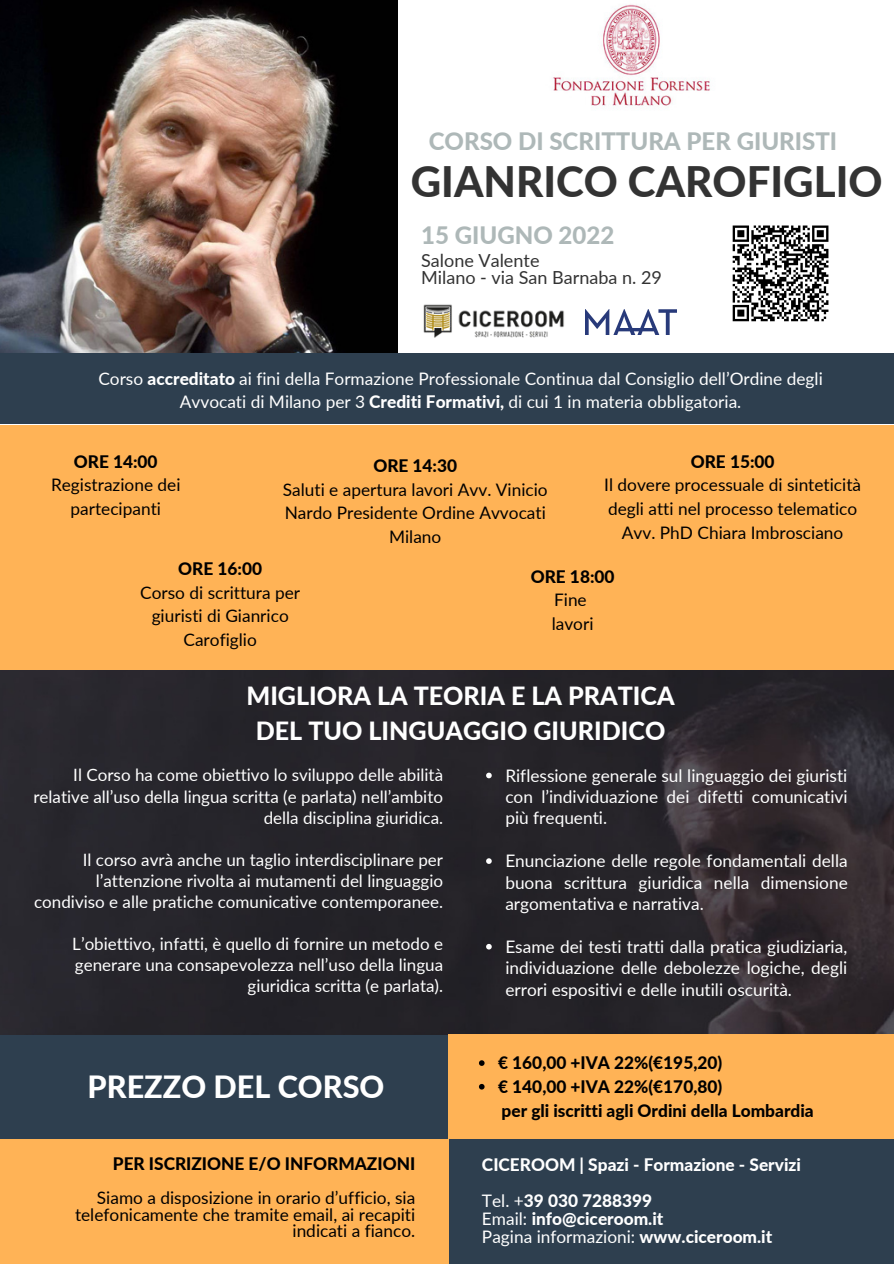
<style>
.page{position:relative;width:894px;height:1264px;background:#fff}
.page>*{position:absolute;margin:0;border:0;box-sizing:border-box;transform-origin:0 0}
.t1{font:800 42px "Lato";color:#333}
.t2{font:800 30.6px "Lato";color:#fff}
.t3{font:800 25.05px "Lato";color:#fff}
.t4{font:800 24px "Lato";color:#aeb8b8}
.t5{font:18px "Lato";color:#333}
.t6{font:17.25px/21.5px "Lato";color:#fff;text-align:justify}
.t7{font:17.25px/23.7px "Lato";color:#000;text-align:center}
.t8{font:800 17.25px "Lato";color:#000}
.t9{font:800 17.25px "Lato";color:#fff}
.t10{font:16.95px/21px "Lato";color:#fff;text-align:right}
.s1{font-weight:800}
.s2{font-weight:400}
</style>
<div class="page">
<img style="left:0;top:669px;width:893px;height:366px">
<div style="left:0;top:1035px;width:448px;height:107px;background:#2e3f4f"></div>
<div style="left:448px;top:1033px;width:445px;height:106px;background:#ffb356"></div>
<img style="left:423px;top:304px;width:141px;height:34px">
<img style="left:0;top:0;width:397px;height:353px">
<div style="left:447px;top:1139px;width:446px;height:124px;background:#2e3f4f"></div>
<div style="left:0;top:1139px;width:448px;height:124px;background:#ffb356"></div>
<div style="left:0;top:353px;width:893px;height:71px;background:#2e3f4f"></div>
<div style="left:0;top:425px;width:893px;height:244px;background:#ffb356"></div>
<img style="left:553px;top:4px;width:157px;height:103px">
<img style="left:585px;top:309px;width:91px;height:25px">
<svg style="left:732px;top:225px;width:96px;height:96px"></svg>
<svg style="left:479px;top:1060px;width:5px;height:5px"></svg>
<svg style="left:479px;top:1083px;width:5px;height:6px"></svg>
<svg style="left:486px;top:772px;width:5px;height:6px"></svg>
<svg style="left:486px;top:858px;width:5px;height:5px"></svg>
<svg style="left:486px;top:943px;width:5px;height:6px"></svg>
<p class="t4" style="left:428px;top:127px;width:410px">CORSO DI SCRITTURA PER GIURISTI</p>
<p class="t1" style="left:410px;top:155px;width:473px">GIANRICO CAROFIGLIO</p>
<p class="t4" style="left:421px;top:220px;width:195px">15 GIUGNO 2022</p>
<p class="t5" style="left:421px;top:249px;width:120px">Salone Valente</p>
<p class="t5" style="left:421px;top:266px;width:242px">Milano - via San Barnaba n. 29</p>
<p class="t6" style="left:98px;top:367px;width:725px">Corso <span class="s1">accreditato</span> ai fini della Formazione Professionale Continua dal Consiglio dell’Ordine degli</p>
<p class="t6" style="left:180px;top:391px;width:563px">Avvocati di Milano per 3 <span class="s1">Crediti Formativi,</span> di cui 1 in materia obbligatoria.</p>
<p class="t8" style="left:74px;top:451px;width:85px">ORE 14:00</p>
<p class="t7" style="left:51px;top:473px;width:131px">Registrazione dei partecipanti</p>
<p class="t8" style="left:373px;top:455px;width:85px">ORE 14:30</p>
<p class="t7" style="left:283px;top:477px;width:266px">Saluti e apertura lavori Avv. Vinicio<br>Nardo Presidente Ordine Avvocati<br>Milano</p>
<p class="t8" style="left:690px;top:451px;width:85px">ORE 15:00</p>
<p class="t7" style="left:604px;top:473px;width:258px">Il dovere processuale di sinteticità degli atti nel processo telematico<br>Avv. PhD Chiara Imbrosciano</p>
<p class="t8" style="left:178px;top:558px;width:85px">ORE 16:00</p>
<p class="t7" style="left:140px;top:580px;width:161px">Corso di scrittura per giuristi di Gianrico<br>Carofiglio</p>
<p class="t8" style="left:530px;top:565px;width:85px">ORE 18:00</p>
<p class="t7" style="left:554px;top:587px;width:34px">Fine</p>
<p class="t7" style="left:551px;top:611px;width:43px">lavori</p>
<p class="t3" style="left:246px;top:680px;width:429px">MIGLIORA LA TEORIA E LA PRATICA</p>
<p class="t3" style="left:256px;top:715px;width:411px">DEL TUO LINGUAGGIO GIURIDICO</p>
<p class="t10" style="left:33px;top:764px;width:411px">Il Corso ha come obiettivo lo sviluppo delle abilità relative all’uso della lingua scritta (e parlata) nell’ambito della disciplina giuridica.</p>
<p class="t10" style="left:34px;top:848px;width:410px">Il corso avrà anche un taglio interdisciplinare per l’attenzione rivolta ai mutamenti del linguaggio condiviso e alle pratiche comunicative contemporanee.</p>
<p class="t10" style="left:72px;top:933px;width:372px">L’obiettivo, infatti, è quello di fornire un metodo e generare una consapevolezza nell’uso della lingua giuridica scritta (e parlata).</p>
<p class="t2" style="left:87px;top:1067px;width:298px">PREZZO DEL CORSO</p>
<p class="t8" style="left:113px;top:1152px;width:304px">PER ISCRIZIONE E/O INFORMAZIONI</p>
<p class="t7" style="left:75px;top:1188px;width:341px;line-height:17px;text-align:right">Siamo a disposizione in orario d’ufficio, sia telefonicamente che tramite email, ai recapiti indicati a fianco.</p>
<p class="t6" style="left:505px;top:764px;width:344px">Riflessione generale sul linguaggio dei giuristi con l’individuazione dei difetti comunicativi più frequenti.</p>
<p class="t6" style="left:505px;top:849px;width:344px">Enunciazione delle regole fondamentali della buona scrittura giuridica nella dimensione argomentativa e narrativa.</p>
<p class="t6" style="left:505px;top:935px;width:343px">Esame dei testi tratti dalla pratica giudiziaria, individuazione delle debolezze logiche, degli errori espositivi e delle inutili oscurità.</p>
<p class="t8" style="left:498px;top:1052px;width:225px">€ 160,00 +IVA 22%(€195,20)</p>
<p class="t8" style="left:498px;top:1075px;width:225px">€ 140,00 +IVA 22%(€170,80)</p>
<p class="t8" style="left:501px;top:1099px;width:313px">per gli iscritti agli Ordini della Lombardia</p>
<p class="t9" style="left:482px;top:1153px;width:320px">CICEROOM | Spazi - Formazione - Servizi</p>
<p class="t9" style="left:482px;top:1189px;width:172px"><span class="s2">Tel. +</span>39 030 7288399</p>
<p class="t9" style="left:482px;top:1207px;width:183px"><span class="s2">Email:</span> info@ciceroom.it</p>
<p class="t6" style="left:482px;top:1225px;width:292px">Pagina informazioni: <span class="s1">www.ciceroom.it</span></p>
</div>
